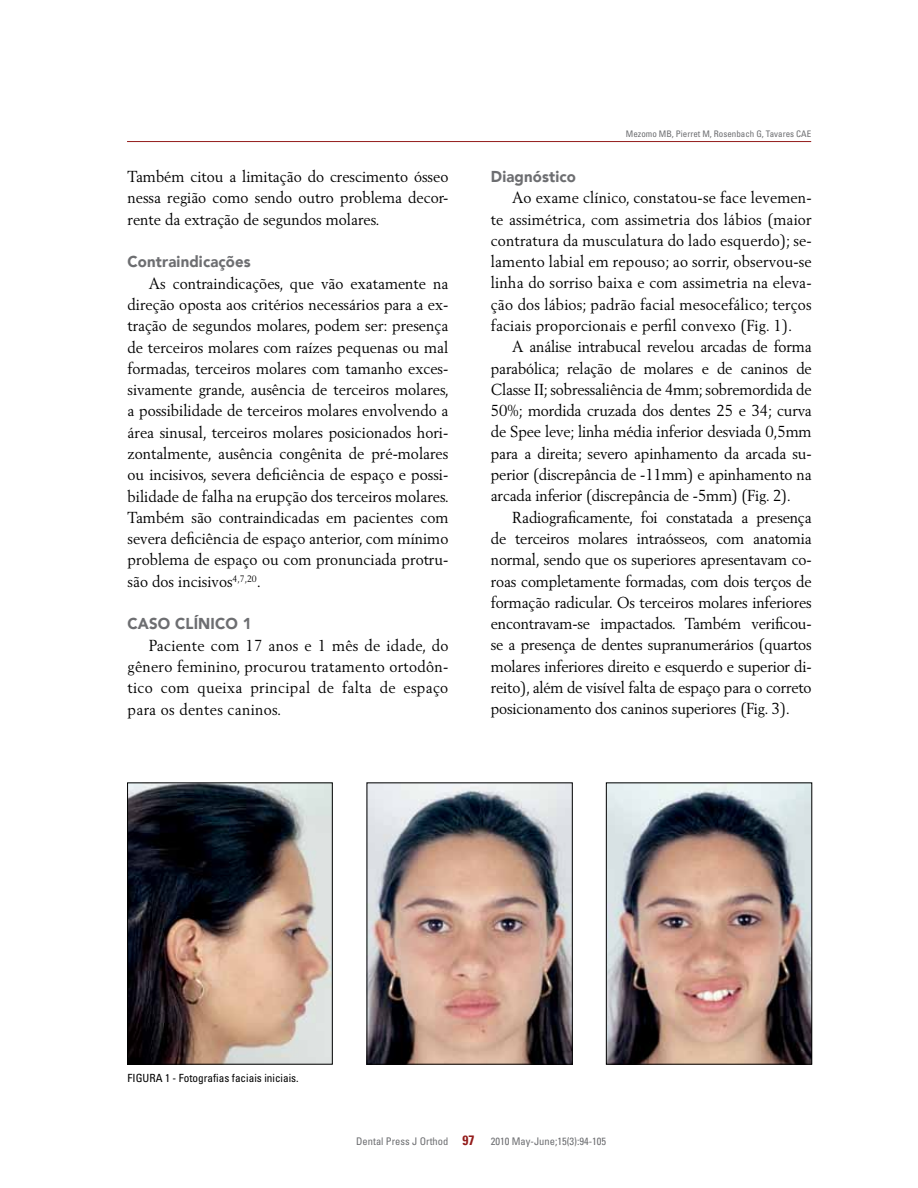
<style>
.page{position:relative;width:918px;height:1188px;background:#fff}
.page>*{position:absolute;margin:0;border:0;box-sizing:border-box;transform-origin:0 0}
.t1{font:15.75px/21.3px "Berling";color:#000;text-align:justify;scale:.95 1}
.t2{font:900 15.75px "Avenir LT";letter-spacing:.01em;color:#6d6e71;scale:.95 1}
.t3{font:condensed 11.25px "Univers";color:#000}
.t4{font:condensed 10.5px "Univers";color:#6d6e71}
.t5{font:condensed 9px "Univers";color:#6d6e71}
.s1{font-weight:700;font-size:13.5px;color:#931b1a}
</style>
<div class="page">
<img style="left:129px;top:784px;width:202px;height:279px">
<div style="left:127px;top:782px;width:206px;height:283px;border:1px solid #000"></div>
<img style="left:369px;top:784px;width:202px;height:279px">
<div style="left:367px;top:782px;width:206px;height:283px;border:1px solid #000"></div>
<img style="left:608px;top:784px;width:202px;height:279px">
<div style="left:606px;top:782px;width:206px;height:283px;border:1px solid #000"></div>
<hr style="left:127px;top:141px;width:684px;height:1px;background:#931b1a">
<p class="t1" style="left:128px;top:166px;width:339px">Também citou a limitação do crescimento ósseo nessa região como sendo outro problema decor&shy;rente da extração de segundos molares.</p>
<p class="t2" style="left:128px;top:252px;width:131px">Contraindicações</p>
<p class="t1" style="left:128px;top:272px;width:340px;text-indent:21px">As contraindicações, que vão exatamente na direção oposta aos critérios necessários para a ex&shy;tração de segundos molares, podem ser: presença de terceiros molares com raízes pequenas ou mal formadas, terceiros molares com tamanho exces&shy;sivamente grande, ausência de terceiros molares, a possibilidade de terceiros molares envolvendo a área sinusal, terceiros molares posicionados hori&shy;zontalmente, ausência congênita de pré-molares ou incisivos, severa deficiência de espaço e possi&shy;bilidade de falha na erupção dos terceiros molares.<br>Também são contraindicadas em pacientes com severa deficiência de espaço anterior, com mínimo problema de espaço ou com pronunciada protru&shy;são dos incisivos<sup>4,7,20</sup>.</p>
<p class="t2" style="left:128px;top:614px;width:24px">CASO</p>
<p class="t2" style="left:175px;top:614px;width:82px">CLÍNICO 1</p>
<p class="t1" style="left:128px;top:634px;width:339px;text-indent:21px">Paciente com 17 anos e 1 mês de idade, do gênero feminino, procurou tratamento ortodôn&shy;tico com queixa principal de falta de espaço para os dentes caninos.</p>
<p class="t5" style="left:626px;top:128px;width:187px">Mezomo MB, Pierret M, Rosenbach G, Tavares CAE</p>
<p class="t2" style="left:491px;top:167px;width:91px">Diagnóstico</p>
<p class="t1" style="left:491px;top:187px;width:339px;text-indent:21px">Ao exame clínico, constatou-se face levemen&shy;te assimétrica, com assimetria dos lábios (maior contratura da musculatura do lado esquerdo); se&shy;lamento labial em repouso; ao sorrir, observou-se linha do sorriso baixa e com assimetria na eleva&shy;ção dos lábios; padrão facial mesocefálico; terços faciais proporcionais e perfil convexo (Fig. 1).</p>
<p class="t1" style="left:491px;top:336px;width:339px;text-indent:21px">A análise intrabucal revelou arcadas de forma parabólica; relação de molares e de caninos de Classe II; sobressaliência de 4mm; sobremordida de 50%; mordida cruzada dos dentes 25 e 34; curva de Spee leve; linha média inferior desviada 0,5mm para a direita; severo apinhamento da arcada su&shy;perior (discrepância de -11mm) e apinhamento na arcada inferior (discrepância de -5mm) (Fig. 2).</p>
<p class="t1" style="left:491px;top:506px;width:339px;text-indent:21px">Radiograficamente, foi constatada a presença de terceiros molares intraósseos, com anatomia normal, sendo que os superiores apresentavam co&shy;roas completamente formadas, com dois terços de formação radicular. Os terceiros molares inferiores encontravam-se impactados. Também verificou&shy;se a presença de dentes supranumerários (quartos molares inferiores direito e esquerdo e superior di&shy;reito), além de visível falta de espaço para o correto posicionamento dos caninos superiores (Fig. 3).</p>
<p class="t3" style="left:128px;top:1071px;width:173px">Fig ura 1 - Fotografias faciais iniciais.</p>
<p class="t4" style="left:356px;top:1134px;width:252px">Dental Press J Orthod <span class="s1">97</span> 2010 May-June;15(3):94-105</p>
</div>
